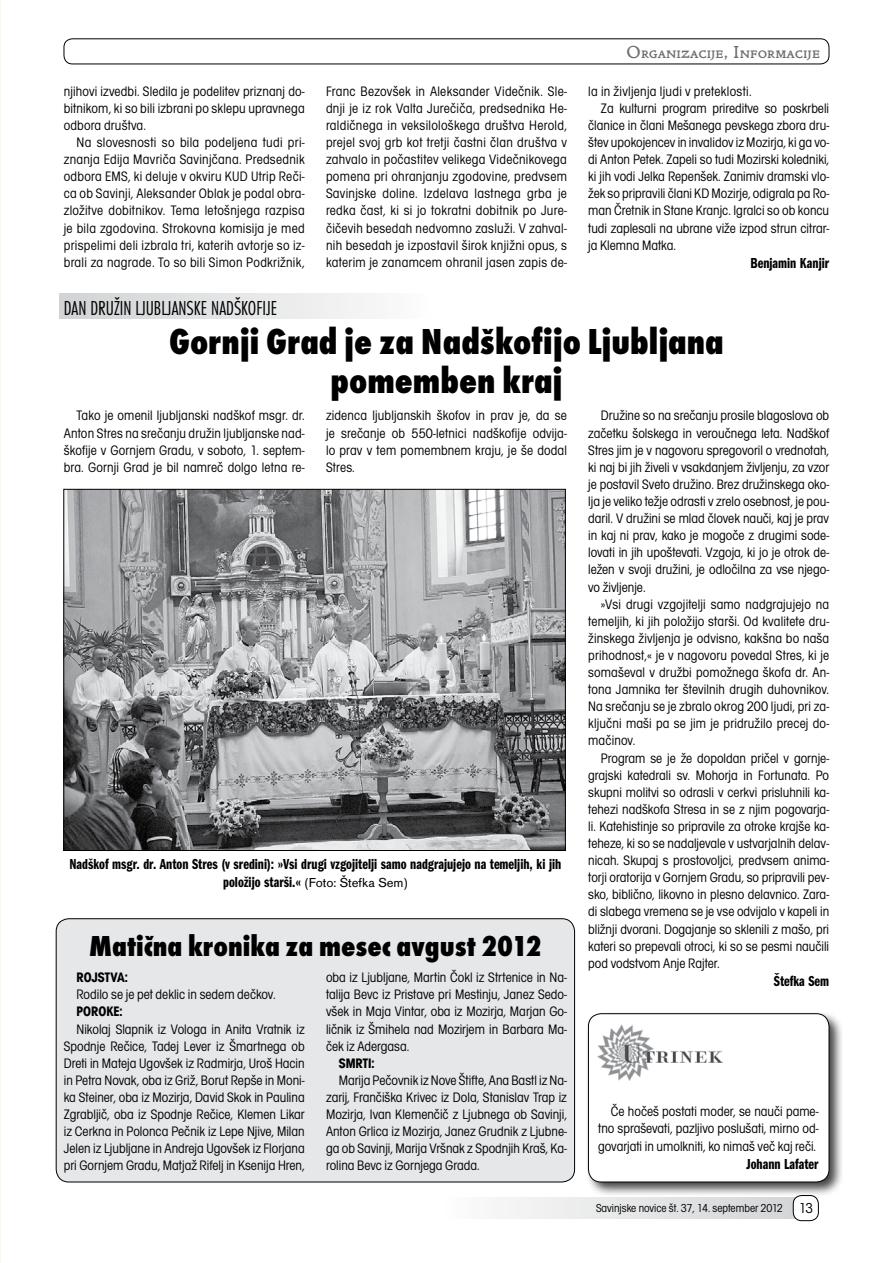
<style>
.page{position:relative;width:893px;height:1263px;background:#fff}
.page>*{position:absolute;margin:0;border:0;box-sizing:border-box;transform-origin:0 0}
.t1{font:37.5px/39px "Futura TEE Extr Bold Cond";color:#000;text-align:center}
.t2{font:30px "Futura TEE Extr Bold Cond";color:#000}
.t3{font:21px "Futura TEE Ligh Cond";color:#000}
.t4{font:18px "Golden Typ SC Itc TEE Orig";color:#6d6e71}
.t5{font:15px/18px "Franklin Got Itc TEE Demi Comp";color:#000;text-align:center}
.t6{font:condensed 14.25px/17.1px "Avant Gar Got Itc TEE";color:#000;text-align:justify}
.t7{font:condensed 14.25px "Avant Gar Got Itc TEE";letter-spacing:.02em;color:#000}
.t8{font:700 condensed 14.25px "Avant Gar Got Itc TEE";color:#000}
.t9{font:condensed 12px "Avant Gar Got Itc TEE";color:#000}
.s1{font-family:"Accius TEE";font-size:13.5px}
.s2{font-size:15px}
</style>
<div class="page">
<div style="left:443px;top:1197px;width:372px;height:22px;background:linear-gradient(to right,#fdfdfd,#d0d1d3)"></div>
<div style="left:793px;top:1195px;width:25px;height:26px;background:#fff;border-radius:9px"></div>
<div style="left:793px;top:1195px;width:26px;height:26px;border:1px solid #000;border-radius:9px"></div>
<div style="left:64px;top:39px;width:765px;height:25px;border:1px solid #000;border-radius:9px"></div>
<div style="left:56px;top:919px;width:519px;height:263px;background:#e6e7e8;border-radius:13px"></div>
<div style="left:56px;top:918px;width:519px;height:264px;border:1px solid #000;border-radius:13px"></div>
<div style="left:60px;top:293px;width:369px;height:26px;background:linear-gradient(to right,#d1d2d4,#fcfcfc)"></div>
<img style="left:66px;top:491px;width:498px;height:358px">
<div style="left:585px;top:1010px;width:259px;height:187px;background:#000;opacity:.75"></div>
<div style="left:588px;top:1014px;width:241px;height:168px;background:#fff;border-radius:13px"></div>
<div style="left:588px;top:1013px;width:241px;height:169px;border:1px solid #000;border-radius:13px"></div>
<img style="left:597px;top:1024px;width:125px;height:57px">
<p class="t6" style="left:64px;top:83px;width:242px">njihovi izvedbi. Sledila je podelitev priznanj do&shy;bitnikom, ki so bili izbrani po sklepu upravnega odbora društva.</p>
<p class="t6" style="left:64px;top:134px;width:242px;text-indent:13px">Na slovesnosti so bila podeljena tudi pri&shy;znanja Edija Mavriča Savinjčana. Predsednik odbora EMS, ki deluje v okviru KUD Utrip Reči&shy;ca ob Savinji, Aleksander Oblak je podal obra&shy;zložitve dobitnikov. Tema letošnjega razpisa je bila zgodovina. Strokovna komisija je med prispelimi deli izbrala tri, katerih avtorje so iz&shy;brali za nagrade. To so bili Simon Podkrižnik,</p>
<p class="t4" style="left:626px;top:42px;width:196px">Organizacije, Informacije</p>
<p class="t6" style="left:326px;top:83px;width:242px">Franc Bezovšek in Aleksander Videčnik. Sle&shy;dnji je iz rok Valta Jurečiča, predsednika He&shy;raldičnega in veksilološkega društva Herold, prejel svoj grb kot tretji častni član društva v zahvalo in počastitev velikega Videčnikovega pomena pri ohranjanju zgodovine, predvsem Savinjske doline. Izdelava lastnega grba je redka čast, ki si jo tokratni dobitnik po Jure&shy;čičevih besedah nedvomno zasluži. V zahval&shy;nih besedah je izpostavil širok knjižni opus, s katerim je zanamcem ohranil jasen zapis de-</p>
<p class="t7" style="left:588px;top:83px;width:165px">la in življenja ljudi v preteklosti.</p>
<p class="t6" style="left:601px;top:100px;width:230px">Za kulturni program prireditve so poskrbeli</p>
<p class="t6" style="left:588px;top:117px;width:242px">članice in člani Mešanega pevskega zbora dru-</p>
<p class="t6" style="left:588px;top:134px;width:242px">štev upokojencev in invalidov iz Mozirja, ki ga vo-</p>
<p class="t6" style="left:588px;top:151px;width:242px">di Anton Petek. Zapeli so tudi Mozirski koledniki,</p>
<p class="t6" style="left:588px;top:168px;width:242px">ki jih vodi Jelka Repenšek. Zanimiv dramski vlo-</p>
<p class="t6" style="left:588px;top:185px;width:242px">žek so pripravili člani KD Mozirje, odigrala pa Ro-</p>
<p class="t6" style="left:588px;top:202px;width:242px">man Čretnik in Stane Kranjc. Igralci so ob koncu</p>
<p class="t6" style="left:588px;top:219px;width:242px">tudi zaplesali na ubrane viže izpod strun citrar-</p>
<p class="t6" style="left:588px;top:237px;width:89px">ja Klemna Matka.</p>
<p class="t5" style="left:751px;top:254px;width:80px">Benjamin Kanjir</p>
<h3 class="t3" style="left:64px;top:296px;width:215px">DAN DRUŽIN LJUBLJANSKE NADŠKOFIJE</h3>
<h1 class="t1" style="left:169px;top:322px;width:556px">Gornji Grad je za Nadškofijo Ljubljana pomemben kraj</h1>
<p class="t6" style="left:64px;top:407px;width:242px;text-indent:13px">Tako je omenil ljubljanski nadškof msgr. dr.<br>Anton Stres na srečanju družin ljubljanske nad&shy;škofije v Gornjem Gradu, v soboto, 1. septem&shy;bra. Gornji Grad je bil namreč dolgo letna re-</p>
<p class="t6" style="left:326px;top:407px;width:242px">zidenca ljubljanskih škofov in prav je, da se je srečanje ob 550-letnici nadškofije odvija&shy;lo prav v tem pomembnem kraju, je še dodal Stres.</p>
<p class="t6" style="left:588px;top:407px;width:242px;text-indent:13px">Družine so na srečanju prosile blagoslova ob začetku šolskega in veroučnega leta. Nadškof Stres jim je v nagovoru spregovoril o vrednotah, ki naj bi jih živeli v vsakdanjem življenju, za vzor je postavil Sveto družino. Brez družinskega oko&shy;lja je veliko težje odrasti v zrelo osebnost, je pou&shy;daril. V družini se mlad človek nauči, kaj je prav in kaj ni prav, kako je mogoče z drugimi sode&shy;lovati in jih upoštevati. Vzgoja, ki jo je otrok de&shy;ležen v svoji družini, je odločilna za vse njego&shy;vo življenje.</p>
<p class="t6" style="left:588px;top:595px;width:242px;text-indent:13px">»Vsi drugi vzgojitelji samo nadgrajujejo na temeljih, ki jih položijo starši. Od kvalitete dru&shy;žinskega življenja je odvisno, kakšna bo naša prihodnost,« je v nagovoru povedal Stres, ki je somaševal v družbi pomožnega škofa dr. An&shy;tona Jamnika ter številnih drugih duhovnikov.<br>Na srečanju se je zbralo okrog 200 ljudi, pri za&shy;ključni maši pa se jim je pridružilo precej do&shy;mačinov.</p>
<p class="t6" style="left:588px;top:749px;width:242px;text-indent:13px">Program se je že dopoldan pričel v gornje&shy;grajski katedrali sv. Mohorja in Fortunata. Po skupni molitvi so odrasli v cerkvi prisluhnili ka&shy;tehezi nadškofa Stresa in se z njim pogovarja&shy;li. Katehistinje so pripravile za otroke krajše ka&shy;teheze, ki so se nadaljevale v ustvarjalnih delav&shy;nicah. Skupaj s prostovoljci, predvsem anima&shy;torji oratorija v Gornjem Gradu, so pripravili pev&shy;sko, biblično, likovno in plesno delavnico. Zara&shy;di slabega vremena se je vse odvijalo v kapeli in bližnji dvorani. Dogajanje so sklenili z mašo, pri kateri so prepevali otroci, ki so se pesmi naučili pod vodstvom Anje Rajter.</p>
<p class="t5" style="left:774px;top:972px;width:57px">Štefka Sem</p>
<p class="t5" style="left:69px;top:855px;width:493px">Nadškof msgr. dr. Anton Stres (v sredini): »Vsi drugi vzgojitelji samo nadgrajujejo na temeljih, ki jih položijo starši.« <span class="s1">(Foto: Štefka Sem)</span></p>
<h2 class="t2" style="left:89px;top:929px;width:454px">Matična kronika za mesec avgust 2012</h2>
<p class="t8" style="left:77px;top:969px;width:53px">ROJSTVA:</p>
<p class="t6" style="left:77px;top:986px;width:201px">Rodilo se je pet deklic in sedem dečkov.</p>
<p class="t8" style="left:77px;top:1003px;width:47px">POROKE:</p>
<p class="t6" style="left:64px;top:1020px;width:242px;text-indent:13px">Nikolaj Slapnik iz Vologa in Anita Vratnik iz Spodnje Rečice, Tadej Lever iz Šmartnega ob Dreti in Mateja Ugovšek iz Radmirja, Uroš Hacin in Petra Novak, oba iz Griž, Borut Repše in Moni&shy;ka Steiner, oba iz Mozirja, David Skok in Paulina Zgrabljič, oba iz Spodnje Rečice, Klemen Likar iz Cerkna in Polonca Pečnik iz Lepe Njive, Milan Jelen iz Ljubljane in Andreja Ugovšek iz Florjana pri Gornjem Gradu, Matjaž Rifelj in Ksenija Hren,</p>
<p class="t6" style="left:326px;top:969px;width:242px">oba iz Ljubljane, Martin Čokl iz Strtenice in Na&shy;talija Bevc iz Pristave pri Mestinju, Janez Sedo&shy;všek in Maja Vintar, oba iz Mozirja, Marjan Go&shy;ličnik iz Šmihela nad Mozirjem in Barbara Ma&shy;ček iz Adergasa.</p>
<p class="t8" style="left:339px;top:1054px;width:37px">SMRTI:</p>
<p class="t6" style="left:326px;top:1072px;width:242px;text-indent:13px">Marija Pečovnik iz Nove Štifte, Ana Bastl iz Na&shy;zarij, Frančiška Krivec iz Dola, Stanislav Trap iz Mozirja, Ivan Klemenčič z Ljubnega ob Savinji, Anton Grlica iz Mozirja, Janez Grudnik z Ljubne&shy;ga ob Savinji, Marija Vršnak z Spodnjih Kraš, Ka&shy;rolina Bevc iz Gornjega Grada.</p>
<p class="t6" style="left:598px;top:1103px;width:222px;text-indent:13px">Če hočeš postati moder, se nauči pame&shy;tno spraševati, pazljivo poslušati, mirno od&shy;govarjati in umolkniti, ko nimaš več kaj reči.</p>
<p class="t5" style="left:746px;top:1155px;width:74px">Johann Lafater</p>
<p class="t9" style="left:596px;top:1201px;width:218px">Savinjske novice št. 37, 14. september 2012 <span class="s2">13</span></p>
</div>
